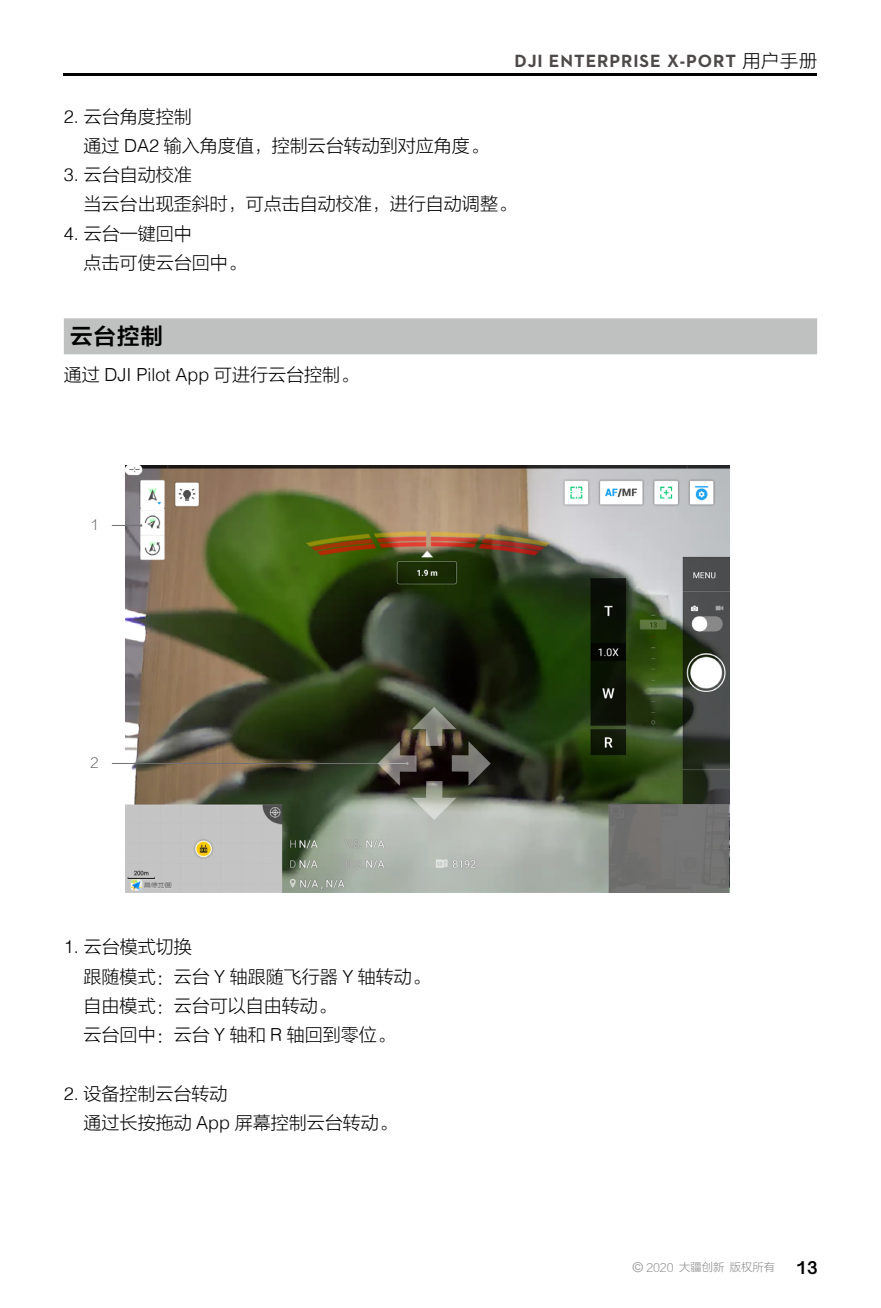
<style>
.page{position:relative;width:881px;height:1308px;background:#fff}
.page>*{position:absolute;margin:0;border:0;box-sizing:border-box;transform-origin:0 0}
.t1{font:22.5px "FZLTZCHK GBK1 0";color:#000}
.t2{font:18px/29.2px "FZLTXHJW GB1 0";color:#000}
.t3{font:700 18px "Dji";letter-spacing:.05em;color:#4c4948}
.t4{font:300 18px "Helvetica";color:#000}
.t5{font:700 15.75px "Gujarati Sangam MN";color:#000}
.t6{font:13.5px "FZLTXHJW GB1 0";color:#656464}
.t7{font:11.25px "FZLTXHJW GB1 0";color:#898989}
.s1{font-family:"FZLTXHJW GB1 0";font-weight:400;color:#000}
.s2{font-family:"Helvetica";font-weight:300}
.s3{font-family:"FZLTXHJW GB1 0";font-weight:400}
.s4{font-family:"Helvetica";font-weight:300;font-size:13.5px}
</style>
<div class="page">
<hr style="left:64px;top:74px;width:752px;height:2px;background:#000">
<div style="left:64px;top:318px;width:752px;height:36px;background:#bfc0c0"></div>
<img style="left:125px;top:466px;width:603px;height:427px">
<svg style="left:112px;top:524px;width:30px;height:3px"></svg>
<hr style="left:112px;top:763px;width:295px;height:1px;background:#727171">
<div style="left:608px;top:804px;width:120px;height:88px;background:#727171;border:1px solid #727171"></div>
<svg style="left:377px;top:707px;width:113px;height:113px"></svg>
<p class="t3" style="left:514px;top:52px;width:304px">DJI ENTERPRISE X-PORT <span class="s1">用户手册</span></p>
<p class="t2" style="left:84px;top:102px;width:406px;text-indent:-20px"><span class="s2">2.</span> 云台角度控制<br>通过 <span class="s2">DA2</span> 输入角度值，控制云台转动到对应角度。</p>
<p class="t2" style="left:84px;top:160px;width:433px;text-indent:-20px"><span class="s2">3.</span> 云台自动校准<br>当云台出现歪斜时，可点击自动校准，进行自动调整。</p>
<p class="t2" style="left:84px;top:219px;width:163px;text-indent:-20px"><span class="s2">4.</span> 云台一键回中<br>点击可使云台回中。</p>
<p class="t1" style="left:70px;top:324px;width:94px">云台控制</p>
<p class="t4" style="left:64px;top:359px;width:296px"><span class="s3">通过</span> DJI Pilot App <span class="s3">可进行云台控制。</span></p>
<p class="t6" style="left:91px;top:518px;width:10px">1</p>
<p class="t6" style="left:91px;top:756px;width:10px">2</p>
<p class="t2" style="left:84px;top:932px;width:347px;text-indent:-20px"><span class="s2">1.</span> 云台模式切换<br>跟随模式：云台 <span class="s2">Y</span> 轴跟随飞行器 <span class="s2">Y</span> 轴转动。自由模式：云台可以自由转动。<br>云台回中：云台 <span class="s2">Y</span> 轴和 <span class="s2">R</span> 轴回到零位。</p>
<p class="t2" style="left:84px;top:1078px;width:315px;text-indent:-20px"><span class="s2">2.</span> 设备控制云台转动<br>通过长按拖动 <span class="s2">App</span> 屏幕控制云台转动。</p>
<p class="t7" style="left:632px;top:1261px;width:144px"><span class="s4">©</span> 2020 大疆创新 版权所有</p>
<p class="t5" style="left:795px;top:1259px;width:23px">13</p>
</div>
